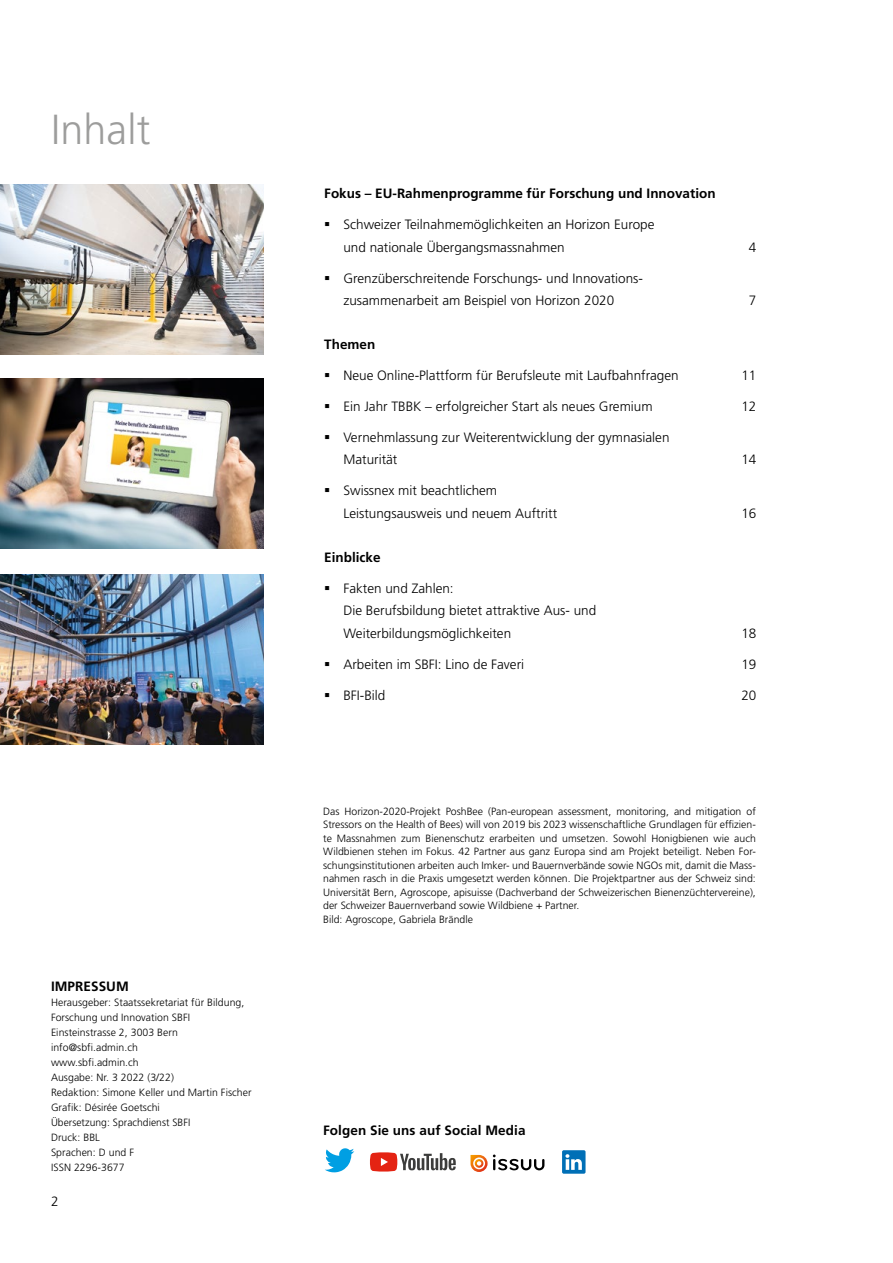
<style>
.page{position:relative;width:893px;height:1263px;background:#fff}
.page>*{position:absolute;margin:0;border:0;box-sizing:border-box;transform-origin:0 0}
.t1{font:300 42px "Frutiger LT Std";letter-spacing:.005em;color:#9d9d9c}
.t2{font:300 13.5px/22.5px "Frutiger LT Std";color:#000}
.t3{font:700 13.5px "Frutiger LT Std";color:#000}
.t4{font:300 10.5px/15px "Frutiger LT Std";color:#000}
</style>
<div class="page">
<img style="left:0;top:184px;width:264px;height:170px">
<img style="left:0;top:378px;width:264px;height:171px">
<img style="left:0;top:574px;width:264px;height:170px">
<svg style="left:325px;top:1148px;width:29px;height:25px"></svg>
<svg style="left:370px;top:1152px;width:86px;height:19px"></svg>
<svg style="left:470px;top:1154px;width:74px;height:18px"></svg>
<div style="left:562px;top:1150px;width:23px;height:24px;background:#006fb6;border-radius:2px"></div>
<svg style="left:565px;top:1154px;width:17px;height:16px"></svg>
<h1 class="t1" style="left:51px;top:106px;width:101px">Inhalt</h1>
<p class="t3" style="left:51px;top:978px;width:79px">IMPRESSUM</p>
<p class="t4" style="left:51px;top:995px;width:202px">Herausgeber: Staatssekretariat für Bildung,<br>Forschung und Innovation SBFI<br>Einsteinstrasse 2, 3003 Bern info@sbfi.admin.ch<br>www.sbfi.admin.ch<br>Ausgabe: Nr. 3 2022 (3/22)<br>Redaktion: Simone Keller und Martin Fischer<br>Grafik: Désirée Goetschi<br>Übersetzung: Sprachdienst SBFI<br>Druck: BBL<br>Sprachen: D und F<br>ISSN 2296-3677</p>
<p class="t2" style="left:51px;top:1190px;width:9px">2</p>
<p class="t3" style="left:324px;top:185px;width:393px">Fokus – EU-Rahmenprogramme für Forschung und Innovation</p>
<p class="t2" style="left:343px;top:213px;width:313px">Schweizer Teilnahmemöglichkeiten an Horizon Europe und nationale Übergangsmassnahmen</p>
<p class="t2" style="left:343px;top:267px;width:301px">Grenzüberschreitende Forschungs- und Innovations&shy;zusammenarbeit am Beispiel von Horizon 2020</p>
<p class="t2" style="left:749px;top:236px;width:9px">4</p>
<p class="t2" style="left:749px;top:289px;width:9px">7</p>
<p class="t3" style="left:324px;top:336px;width:53px">Themen</p>
<p class="t2" style="left:343px;top:364px;width:337px">Neue Online-Plattform für Berufsleute mit Laufbahnfragen</p>
<p class="t2" style="left:741px;top:364px;width:17px">11</p>
<p class="t2" style="left:343px;top:395px;width:311px">Ein Jahr TBBK – erfolgreicher Start als neues Gremium</p>
<p class="t2" style="left:741px;top:395px;width:17px">12</p>
<p class="t2" style="left:343px;top:426px;width:328px">Vernehmlassung zur Weiterentwicklung der gymnasialen<br>Maturität</p>
<p class="t2" style="left:741px;top:449px;width:17px">14</p>
<p class="t2" style="left:343px;top:480px;width:215px">Swissnex mit beachtlichem<br>Leistungsausweis und neuem Auftritt</p>
<p class="t3" style="left:324px;top:549px;width:58px">Einblicke</p>
<p class="t2" style="left:343px;top:577px;width:254px">Fakten und Zahlen:<br>Die Berufsbildung bietet attraktive Aus- und<br>Weiterbildungsmöglichkeiten</p>
<p class="t2" style="left:741px;top:502px;width:17px">16</p>
<p class="t2" style="left:741px;top:622px;width:17px">18</p>
<p class="t2" style="left:343px;top:653px;width:182px">Arbeiten im SBFI: Lino de Faveri</p>
<p class="t2" style="left:741px;top:653px;width:17px">19</p>
<p class="t2" style="left:343px;top:684px;width:43px">BFI-Bild</p>
<p class="t2" style="left:741px;top:684px;width:17px">20</p>
<p class="t4" style="left:323px;top:804px;width:434px;line-height:13.5px">Das Horizon-2020-Projekt PoshBee (Pan-european assessment, monitoring, and mitigation of Stressors on the Health of Bees) will von 2019 bis 2023 wissenschaftliche Grundlagen für effizien&shy;te Massnahmen zum Bienenschutz erarbeiten und umsetzen. Sowohl Honigbienen wie auch Wildbienen stehen im Fokus. 42 Partner aus ganz Europa sind am Projekt beteiligt. Neben For&shy;schungsinstitutionen arbeiten auch Imker- und Bauernverbände sowie NGOs mit, damit die Mass&shy;nahmen rasch in die Praxis umgesetzt werden können. Die Projektpartner aus der Schweiz sind:<br>Universität Bern, Agroscope, apisuisse (Dachverband der Schweizerischen Bienenzüchtervereine), der Schweizer Bauernverband sowie Wildbiene + Partner.<br>Bild: Agroscope, Gabriela Brändle</p>
<p class="t3" style="left:323px;top:1122px;width:204px">Folgen Sie uns auf Social Media</p>
</div>
